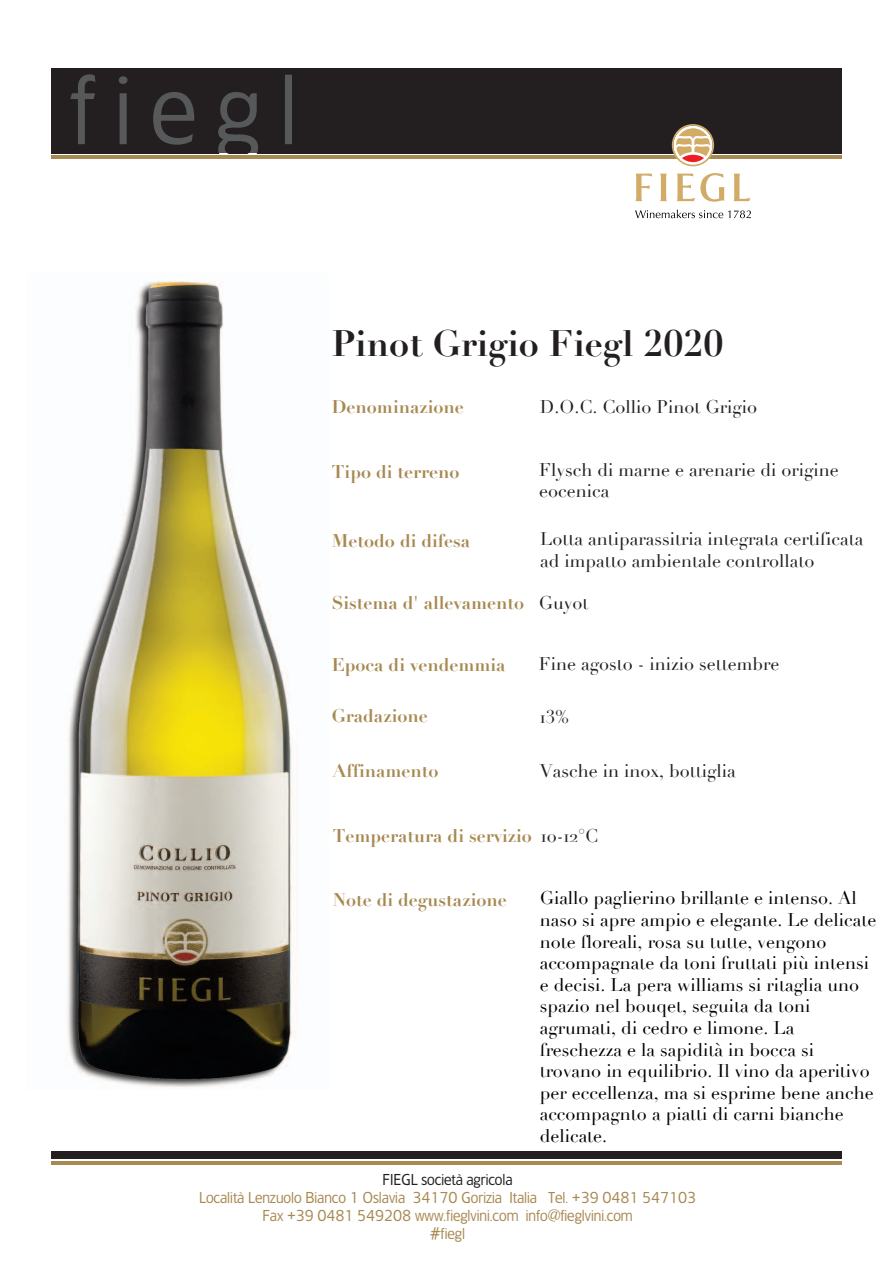
<style>
.page{position:relative;width:893px;height:1263px;background:#fff}
.page>*{position:absolute;margin:0;border:0;box-sizing:border-box;transform-origin:0 0}
.t1{font:700 36px "Didot";color:#231f20}
.t2{font:18px/21.6px "Didot";color:#000}
.t3{font:18px/21.6px "Didot";color:#231f20}
.t4{font:700 18px "Didot";color:#a78951}
.t5{font:15px/18px "Forever";color:#a78951;text-align:center}
.t6{font:15px "Forever";color:#231f20}
</style>
<div class="page">
<div style="left:51px;top:68px;width:790px;height:85px;background:#231f20"></div>
<svg style="left:70px;top:153px;width:222px;height:6px"></svg>
<svg style="left:70px;top:74px;width:222px;height:79px"></svg>
<hr style="left:51px;top:155px;width:790px;height:3px;background:#a78951">
<svg style="left:734px;top:174px;width:16px;height:27px"></svg>
<svg style="left:635px;top:173px;width:89px;height:29px"></svg>
<svg style="left:672px;top:124px;width:42px;height:42px"></svg>
<svg style="left:682px;top:155px;width:22px;height:7px"></svg>
<svg style="left:635px;top:210px;width:116px;height:8px"></svg>
<div style="left:51px;top:1151px;width:790px;height:8px;background:#231f20"></div>
<hr style="left:51px;top:1161px;width:790px;height:3px;background:#a78951">
<img style="left:67px;top:281px;width:228px;height:806px">
<h1 class="t1" style="left:332px;top:321px;width:393px">Pinot Grigio Fiegl 2020</h1>
<p class="t4" style="left:332px;top:395px;width:133px">Denominazione</p>
<p class="t3" style="left:540px;top:397px;width:219px">D.O.C. Collio Pinot Grigio</p>
<p class="t4" style="left:332px;top:460px;width:129px">Tipo di terreno</p>
<p class="t4" style="left:332px;top:530px;width:140px">Metodo di difesa</p>
<p class="t4" style="left:332px;top:591px;width:194px">Sistema d' allevamento</p>
<p class="t3" style="left:539px;top:459px;width:301px">Flysch di marne e arenarie di origine eocenica</p>
<p class="t3" style="left:540px;top:529px;width:325px">Lotta antiparassitria integrata certificata ad impatto ambientale controllato</p>
<p class="t3" style="left:539px;top:593px;width:51px">Guyot</p>
<p class="t4" style="left:332px;top:653px;width:175px">Epoca di vendemmia</p>
<p class="t4" style="left:332px;top:705px;width:97px">Gradazione</p>
<p class="t4" style="left:333px;top:759px;width:107px">Affinamento</p>
<p class="t3" style="left:539px;top:653px;width:242px">Fine agosto - inizio settembre</p>
<p class="t3" style="left:540px;top:706px;width:31px">13%</p>
<p class="t3" style="left:540px;top:760px;width:197px">Vasche in inox, bottiglia</p>
<p class="t4" style="left:333px;top:825px;width:200px">Temperatura di servizio</p>
<p class="t3" style="left:541px;top:825px;width:59px">10-12°C</p>
<p class="t4" style="left:333px;top:888px;width:175px">Note di degustazione</p>
<p class="t2" style="left:540px;top:888px;width:338px">Giallo paglierino brillante e intenso. Al naso si apre ampio e elegante. Le delicate note floreali, rosa su tutte, vengono accompagnate da toni fruttati più intensi e decisi. La pera williams si ritaglia uno spazio nel bouqet, seguita da toni agrumati, di cedro e limone. La freschezza e la sapidità in bocca si trovano in equilibrio. Il vino da aperitivo per eccellenza, ma si esprime bene anche accompagnto a piatti di carni bianche delicate.</p>
<p class="t6" style="left:383px;top:1170px;width:132px">FIEGL società agricola</p>
<p class="t5" style="left:199px;top:1188px;width:499px">Località Lenzuolo Bianco 1 Oslavia 34170 Gorizia Italia Tel. +39 0481 547103<br>Fax +39 0481 549208 www.fieglvini.com info@fieglvini.com<br>#fiegl</p>
</div>
